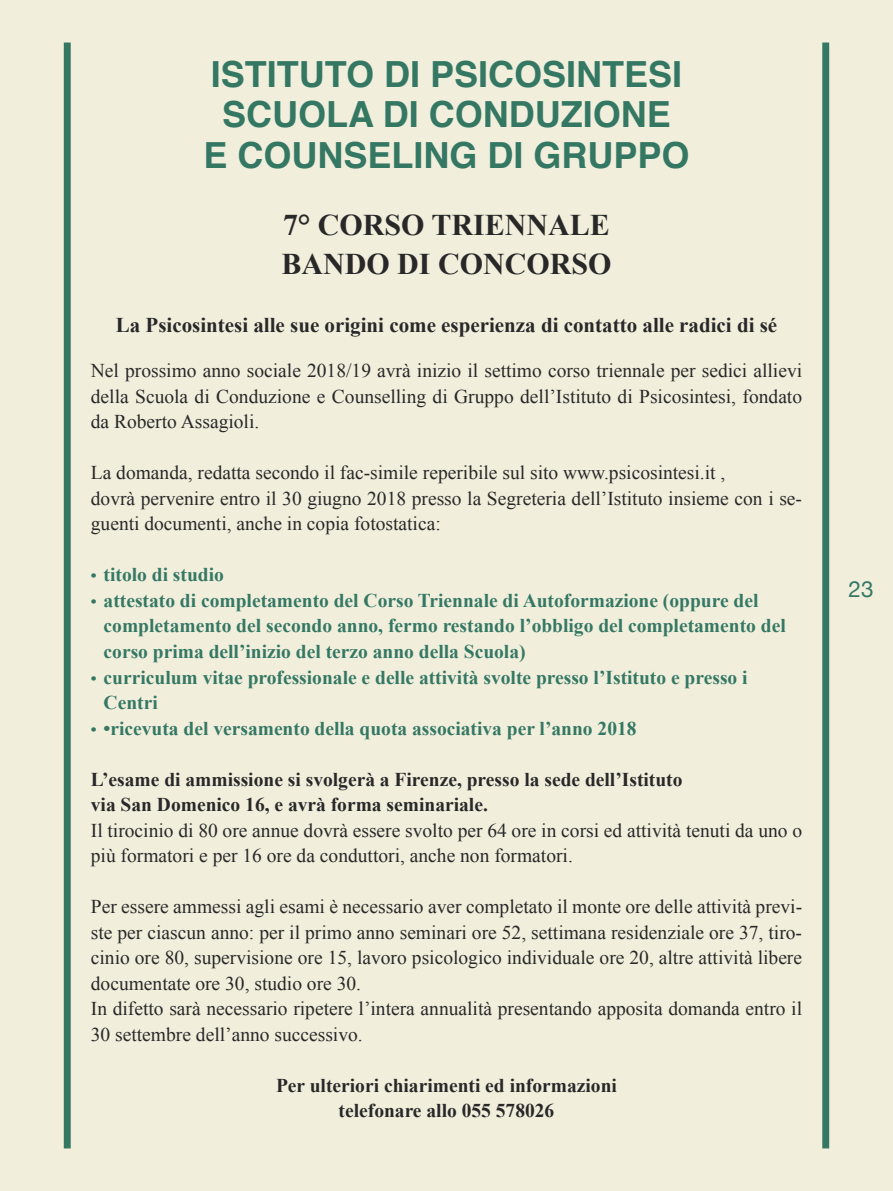
<style>
.page{position:relative;width:893px;height:1191px;background:#f1eedc}
.page>*{position:absolute;margin:0;border:0;box-sizing:border-box;transform-origin:0 0}
.t1{font:700 36px/40.5px "Helvetica";color:#347863;text-align:center}
.t2{font:700 30px/39px "Times New Roman";color:#282828}
.t3{font:22.5px "Helvetica Neue";color:#347863}
.t4{font:700 21px "Times New Roman";color:#282828}
.t5{font:19.5px/25.5px "Times New Roman";color:#282828}
.t6{font:700 19.5px/25.5px "Times New Roman";color:#347863}
.t7{font:700 19.5px/25.5px "Times New Roman";color:#282828}
.s1{font-size:16.5px}
</style>
<div class="page">
<div style="left:64px;top:43px;width:7px;height:1105px;background:#347863"></div>
<div style="left:822px;top:43px;width:7px;height:1105px;background:#347863"></div>
<h1 class="t1" style="left:203px;top:54px;width:488px">ISTITUTO DI PSICOSINTESI<br>SCUOLA DI CONDUZIONE<br>E COUNSELING DI GRUPPO</h1>
<h2 class="t2" style="left:281px;top:204px;width:331px">7° CORSO TRIENNALE<br>BANDO DI CONCORSO</h2>
<p class="t4" style="left:116px;top:311px;width:663px">La Psicosintesi alle sue origini come esperienza di contatto alle radici di sé</p>
<p class="t5" style="left:91px;top:358px;width:713px;text-align:justify">Nel prossimo anno sociale 2018/19 avrà inizio il settimo corso triennale per sedici allievi della Scuola di Conduzione e Counselling di Gruppo dell’Istituto di Psicosintesi, fondato da Roberto Assagioli.</p>
<p class="t5" style="left:91px;top:460px;width:713px">La domanda, redatta secondo il fac-simile reperibile sul sito www.psicosintesi.it ,<br>dovrà pervenire entro il 30 giugno 2018 presso la Segreteria dell’Istituto insieme con i se&shy;guenti documenti, anche in copia fotostatica:</p>
<p class="t6" style="left:91px;top:561px;width:135px"><span class="s1">•</span> titolo di studio</p>
<p class="t6" style="left:104px;top:587px;width:684px;text-indent:-13px"><span class="s1">•</span> attestato di completamento del Corso Triennale di Autoformazione (oppure del completamento del secondo anno, fermo restando l’obbligo del completamento del corso prima dell’inizio del terzo anno della Scuola)</p>
<p class="t6" style="left:104px;top:663px;width:645px;text-indent:-13px"><span class="s1">•</span> curriculum vitae professionale e delle attività svolte presso l’Istituto e presso i<br>Centri</p>
<p class="t6" style="left:91px;top:714px;width:547px"><span class="s1">•</span> •ricevuta del versamento della quota associativa per l’anno 2018</p>
<p class="t7" style="left:91px;top:765px;width:593px">L’esame di ammissione si svolgerà a Firenze, presso la sede dell’Istituto via San Domenico 16, e avrà forma seminariale.</p>
<p class="t5" style="left:91px;top:817px;width:713px">Il tirocinio di 80 ore annue dovrà essere svolto per 64 ore in corsi ed attività tenuti da uno o più formatori e per 16 ore da conduttori, anche non formatori.</p>
<p class="t5" style="left:91px;top:893px;width:713px">Per essere ammessi agli esami è necessario aver completato il monte ore delle attività previ&shy;ste per ciascun anno: per il primo anno seminari ore 52, settimana residenziale ore 37, tiro&shy;cinio ore 80, supervisione ore 15, lavoro psicologico individuale ore 20, altre attività libere documentate ore 30, studio ore 30.<br>In difetto sarà necessario ripetere l’intera annualità presentando apposita domanda entro il 30 settembre dell’anno successivo.</p>
<p class="t7" style="left:276px;top:1072px;width:342px;text-align:center">Per ulteriori chiarimenti ed informazioni telefonare allo 055 578026</p>
<p class="t3" style="left:849px;top:573px;width:27px">23</p>
</div>
